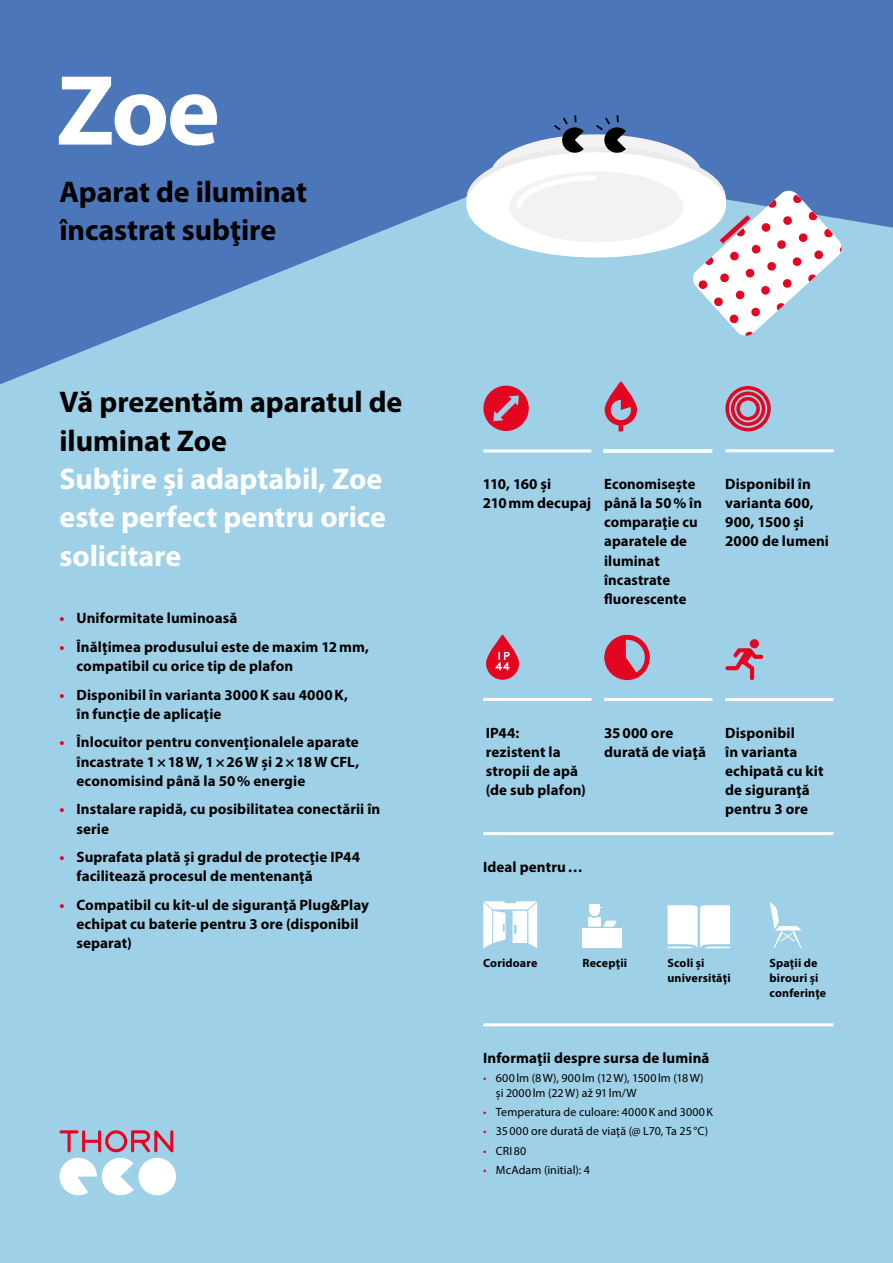
<style>
.page{position:relative;width:893px;height:1263px;background:#9ed0e7}
.page>*{position:absolute;margin:0;border:0;box-sizing:border-box;transform-origin:0 0}
.t1{font:700 100.65px "Myriad Pro";color:#fff}
.t2{font:700 30px/38.2px "Myriad Pro";letter-spacing:-.005em;color:#000}
.t3{font:700 30px/38.2px "Myriad Pro";letter-spacing:-.005em;color:#fff;text-align:justify}
.t4{font:700 15px/19.2px "Myriad Pro";letter-spacing:.005em;color:#000}
.t5{font:12px/14.9px "Myriad Pro";letter-spacing:.01em;color:#000}
.t6{font:700 12px/14.9px "Myriad Pro";letter-spacing:.015em;color:#000}
.s1{color:#e40521}
</style>
<div class="page">
<svg style="left:0;top:0;width:893px;height:384px;fill:#4c76ba"></svg>
<svg style="left:692px;top:189px;width:151px;height:148px"></svg>
<div style="left:491px;top:134px;width:211px;height:80px;background:#f2f2f2;border-radius:50%"></div>
<div style="left:466px;top:146px;width:260px;height:106px;background:#ebebeb;border-radius:50%"></div>
<div style="left:466px;top:152px;width:260px;height:105px;background:#fff;border-radius:50%"></div>
<div style="left:509px;top:171px;width:174px;height:71px;background:#f2f2f2;border-radius:50%"></div>
<svg style="left:516px;top:176px;width:80px;height:32px"></svg>
<svg style="left:554px;top:115px;width:30px;height:39px"></svg>
<svg style="left:596px;top:115px;width:30px;height:39px"></svg>
<hr style="left:483px;top:832px;width:350px;height:3px;background:#fff">
<hr style="left:483px;top:449px;width:108px;height:3px;background:#fff">
<hr style="left:725px;top:449px;width:109px;height:3px;background:#fff">
<svg style="left:483px;top:386px;width:46px;height:45px"></svg>
<svg style="left:486px;top:634px;width:33px;height:46px"></svg>
<svg style="left:495px;top:652px;width:15px;height:18px"></svg>
<svg style="left:668px;top:905px;width:62px;height:43px;background:#f4fafc"></svg>
<div style="left:583px;top:928px;width:39px;height:20px;background:#fff"></div>
<hr style="left:589px;top:904px;width:11px;height:4px;background:#fff">
<svg style="left:588px;top:907px;width:29px;height:20px"></svg>
<svg style="left:770px;top:902px;width:32px;height:46px"></svg>
<svg style="left:483px;top:901px;width:54px;height:47px"></svg>
<hr style="left:483px;top:698px;width:108px;height:3px;background:#fff">
<hr style="left:603px;top:449px;width:108px;height:3px;background:#fff">
<hr style="left:605px;top:449px;width:107px;height:3px;background:#fff">
<svg style="left:605px;top:381px;width:32px;height:50px"></svg>
<svg style="left:605px;top:636px;width:33px;height:43px"></svg>
<div style="left:604px;top:635px;width:46px;height:45px;border:5px solid #e40521;border-radius:50%"></div>
<hr style="left:604px;top:698px;width:108px;height:3px;background:#fff">
<svg style="left:725px;top:648px;width:38px;height:32px"></svg>
<div style="left:750px;top:639px;width:9px;height:9px;background:#e40521;border-radius:50%"></div>
<hr style="left:725px;top:698px;width:108px;height:3px;background:#fff">
<svg style="left:725px;top:386px;width:46px;height:45px"></svg>
<hr style="left:483px;top:1023px;width:350px;height:3px;background:#fff">
<div style="left:138px;top:1158px;width:38px;height:37px;background:#fff;border-radius:50%"></div>
<svg style="left:60px;top:1130px;width:113px;height:65px"></svg>
<h1 class="t1" style="left:57px;top:45px;width:165px">Zoe</h1>
<h2 class="t2" style="left:60px;top:172px;width:249px">Aparat de iluminat încastrat subţire</h2>
<h2 class="t2" style="left:60px;top:382px;width:344px">Vă prezentăm aparatul de iluminat Zoe</h2>
<h2 class="t3" style="left:60px;top:459px;width:328px">Subţire și adaptabil, Zoe este perfect pentru orice solicitare</h2>
<p class="t4" style="left:60px;top:608px;width:179px"><span class="s1">•</span> Uniformitate luminoasă</p>
<p class="t4" style="left:77px;top:636px;width:294px;text-indent:-17px"><span class="s1">•</span> Înălţimea produsului este de maxim 12mm, compatibil cu orice tip de plafon</p>
<p class="t4" style="left:77px;top:684px;width:273px;text-indent:-17px"><span class="s1">•</span> Disponibil în varianta 3000K sau 4000K, în funcţie de aplicaţie</p>
<p class="t4" style="left:77px;top:732px;width:284px;text-align:justify;text-indent:-17px"><span class="s1">•</span> Înlocuitor pentru convenţionalele aparate încastrate 1×18W, 1×26W și 2×18W CFL, economisind până la 50% energie</p>
<p class="t4" style="left:77px;top:799px;width:305px;text-indent:-17px"><span class="s1">•</span> Instalare rapidă, cu posibilitatea conectării în serie</p>
<p class="t4" style="left:77px;top:847px;width:285px;text-indent:-17px"><span class="s1">•</span> Suprafata plată și gradul de protecţie IP44 facilitează procesul de mentenanţă</p>
<p class="t4" style="left:77px;top:895px;width:294px;text-indent:-17px"><span class="s1">•</span> Compatibil cu kit-ul de siguranţă Plug&amp;Play echipat cu baterie pentru 3 ore (disponibil separat)</p>
<p class="t4" style="left:483px;top:474px;width:110px">110, 160 și<br>210mm decupaj</p>
<p class="t4" style="left:604px;top:474px;width:99px">Economisește până la 50% în comparaţie cu aparatele de iluminat încastrate fluorescente</p>
<p class="t4" style="left:725px;top:474px;width:105px">Disponibil în varianta 600,<br>900, 1500 și<br>2000 de lumeni</p>
<p class="t4" style="left:486px;top:723px;width:102px">IP44:<br>rezistent la stropii de apă (de sub plafon)</p>
<p class="t4" style="left:483px;top:857px;width:101px">Ideal pentru…</p>
<p class="t4" style="left:604px;top:723px;width:103px">35000 ore durată de viaţă</p>
<p class="t4" style="left:725px;top:723px;width:100px">Disponibil<br>în varianta echipată cu kit de siguranţă pentru 3 ore</p>
<p class="t6" style="left:483px;top:955px;width:56px">Coridoare</p>
<p class="t6" style="left:582px;top:955px;width:46px">Recepţii</p>
<p class="t6" style="left:667px;top:955px;width:65px">Scoli și universităţi</p>
<p class="t4" style="left:483px;top:1048px;width:228px">Informaţii despre sursa de lumină</p>
<p class="t5" style="left:496px;top:1070px;width:209px;text-indent:-13px"><span class="s1">•</span> 600lm (8W), 900lm (12W), 1500lm (18W) și 2000lm (22W) až 91lm/W</p>
<p class="t5" style="left:483px;top:1104px;width:231px"><span class="s1">•</span> Temperatura de culoare: 4000K and 3000K</p>
<p class="t5" style="left:483px;top:1124px;width:226px"><span class="s1">•</span> 35000 ore durată de viaţă (@ L70, Ta 25°C)</p>
<p class="t5" style="left:483px;top:1143px;width:45px"><span class="s1">•</span> CRI80</p>
<p class="t5" style="left:483px;top:1162px;width:108px"><span class="s1">•</span> McAdam (initial): 4</p>
<p class="t6" style="left:770px;top:955px;width:58px">Spaţii de birouri și conferinţe</p>
</div>
